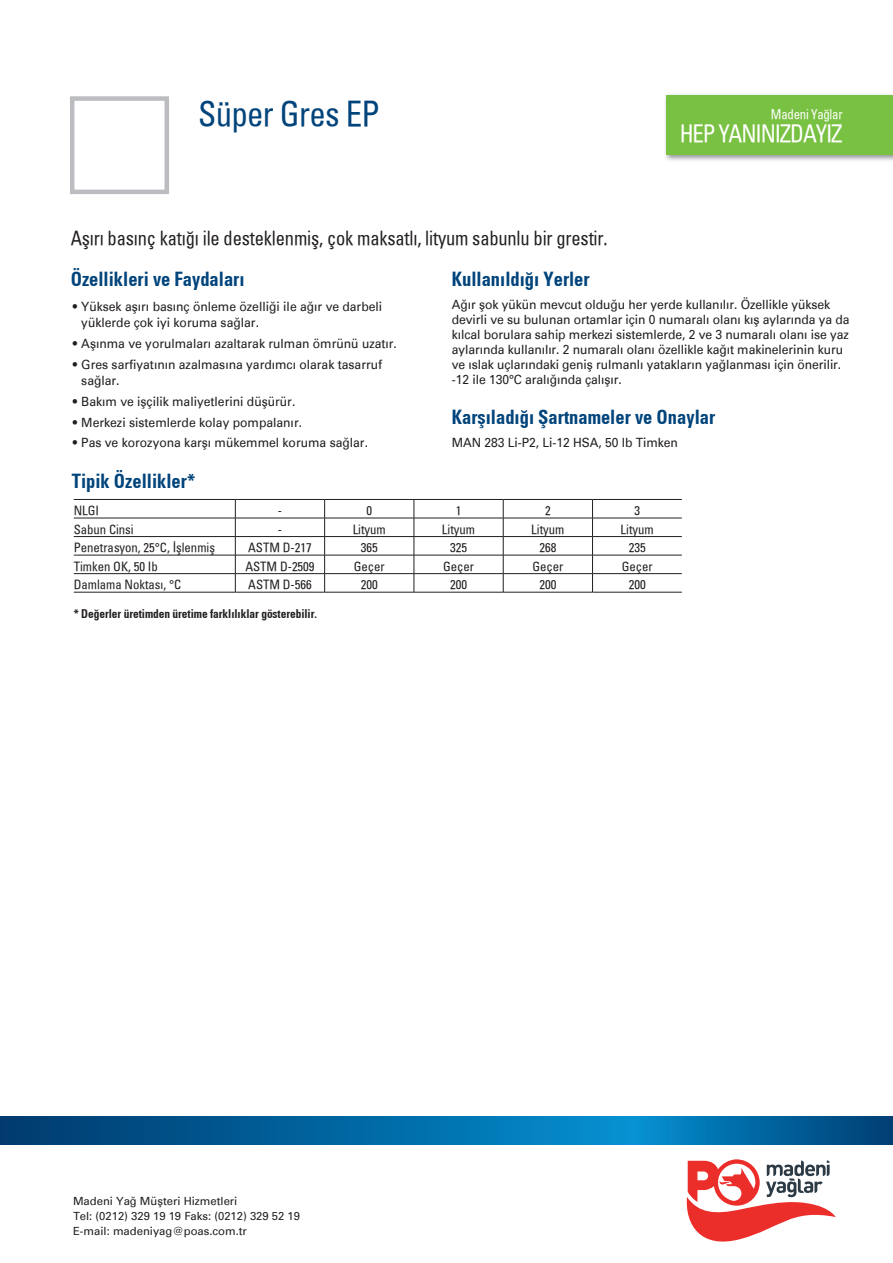
<style>
.page{position:relative;width:893px;height:1263px;background:#fff}
.page>*{position:absolute;margin:0;border:0;box-sizing:border-box;transform-origin:0 0}
.t1{font:34.5px "Univers Condensed";letter-spacing:-.02em;color:#00447b;scale:.95 1}
.t2{font:24px "Univers Condensed";letter-spacing:-.05em;color:#fff;scale:.95 1}
.t3{font:700 condensed 19.5px "Univers";color:#00447b;scale:.95 1}
.t4{font:19.5px "Univers Condensed";letter-spacing:-.01em;color:#231f20;scale:.95 1}
.t5{font:13.5px "Univers Condensed";letter-spacing:-.02em;color:#fff;scale:.95 1}
.t6{font:12.75px/15px "Univers";letter-spacing:-.005em;color:#231f20;scale:.95 1}
.t7{font:12.75px "Univers Condensed";color:#231f20}
.t8{font:12.6px "Univers Condensed";color:#231f20}
.t9{font:700 condensed 12px "Univers";letter-spacing:-.005em;color:#231f20;scale:.95 1}
.t10{font:11.25px/15px "Univers";color:#231f20}
</style>
<div class="page">
<div style="left:70px;top:96px;width:99px;height:98px;border:4px solid #bcbdc0"></div>
<svg style="left:0;top:1116px;width:893px;height:29px;background:#01649e"></svg>
<img style="left:665px;top:94px;width:228px;height:67px">
<div style="left:666px;top:96px;width:227px;height:59px;background:#79c142"></div>
<svg style="left:686px;top:1159px;width:150px;height:83px"></svg>
<hr style="left:74px;top:499px;width:161px;height:1px;background:#231f20">
<hr style="left:235px;top:499px;width:90px;height:1px;background:#231f20">
<hr style="left:325px;top:499px;width:89px;height:1px;background:#231f20">
<hr style="left:414px;top:499px;width:89px;height:1px;background:#231f20">
<hr style="left:503px;top:499px;width:89px;height:1px;background:#231f20">
<hr style="left:592px;top:499px;width:90px;height:1px;background:#231f20">
<hr style="left:74px;top:518px;width:161px;height:1px;background:#231f20">
<hr style="left:235px;top:518px;width:90px;height:1px;background:#231f20">
<hr style="left:325px;top:518px;width:89px;height:1px;background:#231f20">
<hr style="left:414px;top:518px;width:89px;height:1px;background:#231f20">
<hr style="left:503px;top:518px;width:89px;height:1px;background:#231f20">
<hr style="left:592px;top:518px;width:90px;height:1px;background:#231f20">
<hr style="left:74px;top:536px;width:161px;height:1px;background:#231f20">
<hr style="left:235px;top:536px;width:90px;height:1px;background:#231f20">
<hr style="left:325px;top:536px;width:89px;height:1px;background:#231f20">
<hr style="left:414px;top:536px;width:89px;height:1px;background:#231f20">
<hr style="left:503px;top:536px;width:89px;height:1px;background:#231f20">
<hr style="left:592px;top:536px;width:90px;height:1px;background:#231f20">
<hr style="left:74px;top:555px;width:161px;height:1px;background:#231f20">
<hr style="left:235px;top:555px;width:90px;height:1px;background:#231f20">
<hr style="left:325px;top:555px;width:89px;height:1px;background:#231f20">
<hr style="left:414px;top:555px;width:89px;height:1px;background:#231f20">
<hr style="left:503px;top:555px;width:89px;height:1px;background:#231f20">
<hr style="left:592px;top:555px;width:90px;height:1px;background:#231f20">
<hr style="left:74px;top:573px;width:161px;height:1px;background:#231f20">
<hr style="left:235px;top:573px;width:90px;height:1px;background:#231f20">
<svg style="left:235px;top:500px;width:1px;height:92px"></svg>
<hr style="left:325px;top:573px;width:89px;height:1px;background:#231f20">
<svg style="left:324px;top:500px;width:1px;height:92px"></svg>
<hr style="left:414px;top:573px;width:89px;height:1px;background:#231f20">
<svg style="left:414px;top:500px;width:1px;height:92px"></svg>
<hr style="left:503px;top:573px;width:89px;height:1px;background:#231f20">
<svg style="left:503px;top:500px;width:1px;height:92px"></svg>
<hr style="left:592px;top:573px;width:90px;height:1px;background:#231f20">
<svg style="left:592px;top:500px;width:1px;height:92px"></svg>
<hr style="left:74px;top:592px;width:161px;height:1px;background:#231f20">
<hr style="left:235px;top:592px;width:90px;height:1px;background:#231f20">
<hr style="left:325px;top:592px;width:89px;height:1px;background:#231f20">
<hr style="left:414px;top:592px;width:89px;height:1px;background:#231f20">
<hr style="left:503px;top:592px;width:89px;height:1px;background:#231f20">
<hr style="left:592px;top:592px;width:90px;height:1px;background:#231f20">
<h1 class="t1" style="left:198px;top:92px;width:193px">Süper Gres EP</h1>
<p class="t5" style="left:771px;top:105px;width:77px">Madeni Yağlar</p>
<h2 class="t2" style="left:680px;top:118px;width:173px">HEP YANINIZDAYIZ</h2>
<h3 class="t4" style="left:71px;top:225px;width:567px">Afl›r› bas›nç kat›€› ile desteklenmifl, çok maksatl›, lityum sabunlu bir grestir.</h3>
<h3 class="t3" style="left:71px;top:267px;width:185px">Özellikleri ve Faydaları</h3>
<p class="t6" style="left:81px;top:298px;width:318px;line-height:16.5px;text-indent:-9px">• Yüksek aşırı basınç önleme özelliği ile ağır ve darbeli yüklerde çok iyi koruma sağlar.</p>
<p class="t6" style="left:73px;top:336px;width:343px">• Aşınma ve yorulmaları azaltarak rulman ömrünü uzatır.</p>
<p class="t6" style="left:81px;top:356px;width:318px;line-height:16.5px;text-indent:-9px">• Gres sarfiyatının azalmasına yardımcı olarak tasarruf sağlar.</p>
<p class="t6" style="left:73px;top:394px;width:236px">• Bakım ve işçilik maliyetlerini düşürür.</p>
<p class="t6" style="left:73px;top:415px;width:243px">• Merkezi sistemlerde kolay pompalanır.</p>
<p class="t6" style="left:73px;top:435px;width:312px">• Pas ve korozyona karşı mükemmel koruma sağlar.</p>
<h3 class="t3" style="left:452px;top:267px;width:147px">Kullanıldığı Yerler</h3>
<p class="t6" style="left:452px;top:297px;width:420px">Ağır şok yükün mevcut olduğu her yerde kullanılır. Özellikle yüksek devirli ve su bulunan ortamlar için 0 numaralı olanı kış aylarında ya da kılcal borulara sahip merkezi sistemlerde, 2 ve 3 numaralı olanı ise yaz aylarında kullanılır. 2 numaralı olanı özellikle kağıt makinelerinin kuru ve ıslak uçlarındaki geniş rulmanlı yatakların yağlanması için önerilir. -12 ile 130°C aralığında çalışır.</p>
<h3 class="t3" style="left:452px;top:405px;width:279px">Karşıladığı Şartnameler ve Onaylar</h3>
<p class="t6" style="left:452px;top:436px;width:239px">MAN 283 Li-P2, Li-12 HSA, 50 lb Timken</p>
<h3 class="t3" style="left:72px;top:469px;width:132px">Tipik Özellikler*</h3>
<p class="t7" style="left:74px;top:502px;width:27px">NLGI</p>
<p class="t8" style="left:278px;top:502px;width:6px">-</p>
<p class="t7" style="left:366px;top:502px;width:7px">0</p>
<p class="t8" style="left:456px;top:502px;width:7px">1</p>
<p class="t8" style="left:545px;top:502px;width:7px">2</p>
<p class="t8" style="left:634px;top:502px;width:7px">3</p>
<p class="t7" style="left:74px;top:521px;width:62px">Sabun Cinsi</p>
<p class="t7" style="left:278px;top:521px;width:6px">-</p>
<p class="t7" style="left:353px;top:521px;width:35px">Lityum</p>
<p class="t7" style="left:442px;top:521px;width:35px">Lityum</p>
<p class="t7" style="left:531px;top:521px;width:35px">Lityum</p>
<p class="t7" style="left:621px;top:521px;width:35px">Lityum</p>
<p class="t7" style="left:74px;top:539px;width:143px">Penetrasyon, 25°C, İşlenmiş</p>
<p class="t7" style="left:248px;top:539px;width:65px">ASTM D-217</p>
<p class="t7" style="left:361px;top:539px;width:18px">365</p>
<p class="t7" style="left:450px;top:539px;width:18px">325</p>
<p class="t7" style="left:539px;top:539px;width:18px">268</p>
<p class="t7" style="left:629px;top:539px;width:18px">235</p>
<p class="t7" style="left:74px;top:558px;width:85px">Timken OK, 50 Ib</p>
<p class="t7" style="left:245px;top:558px;width:71px">ASTM D-2509</p>
<p class="t7" style="left:354px;top:558px;width:33px">Geçer</p>
<p class="t7" style="left:443px;top:558px;width:33px">Geçer</p>
<p class="t7" style="left:532px;top:558px;width:33px">Geçer</p>
<p class="t7" style="left:622px;top:558px;width:33px">Geçer</p>
<p class="t7" style="left:74px;top:577px;width:109px">Damlama Noktası, °C</p>
<p class="t7" style="left:248px;top:577px;width:65px">ASTM D-566</p>
<p class="t7" style="left:361px;top:577px;width:18px">200</p>
<p class="t7" style="left:450px;top:577px;width:18px">200</p>
<p class="t7" style="left:539px;top:577px;width:18px">200</p>
<p class="t7" style="left:629px;top:577px;width:18px">200</p>
<p class="t9" style="left:74px;top:606px;width:258px">* Değerler üretimden üretime farklılıklar gösterebilir.</p>
<p class="t10" style="left:73px;top:1194px;width:229px">Madeni Yağ Müşteri Hizmetleri<br>Tel: (0212) 329 19 19 Faks: (0212) 329 52 19<br>E-mail: madeniyag@poas.com.tr</p>
</div>
